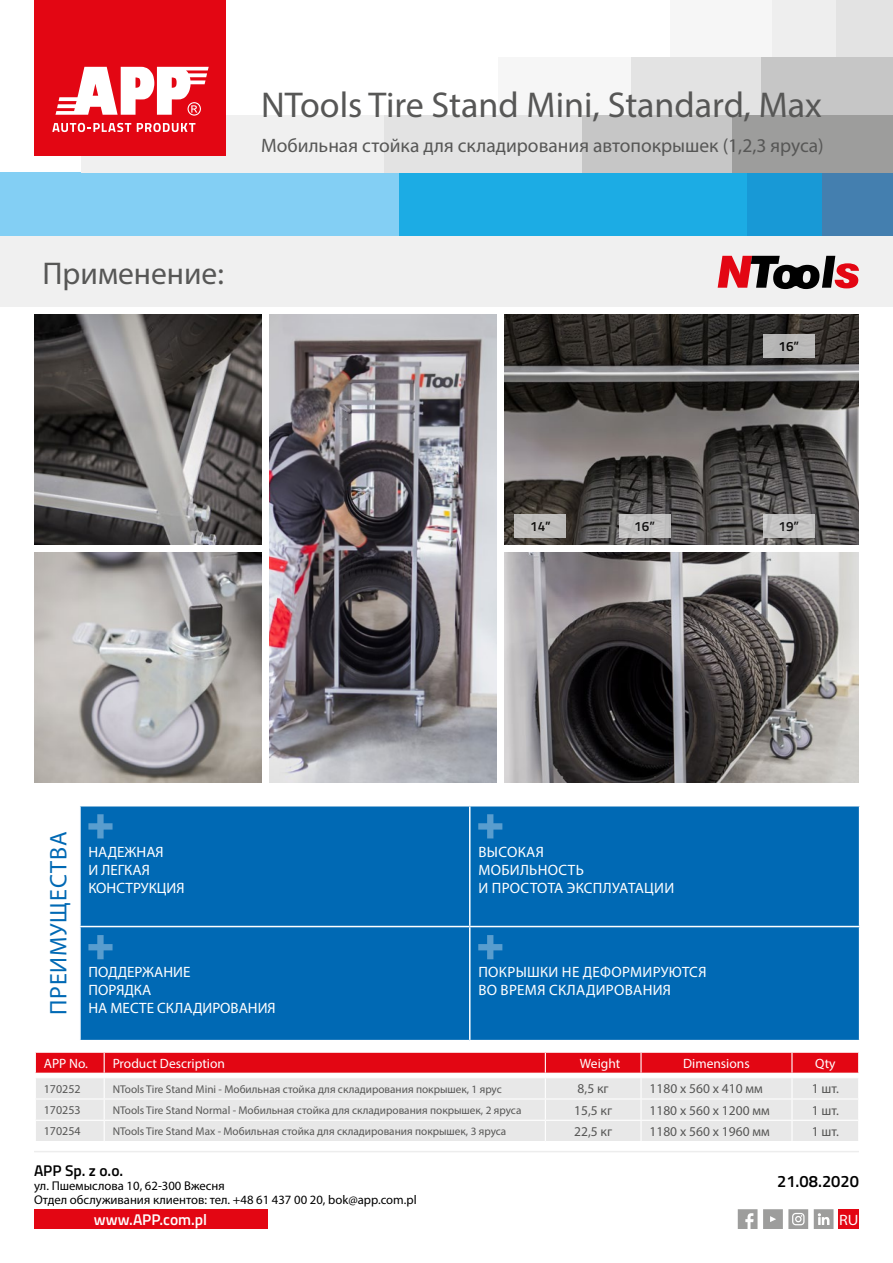
<style>
.page{position:relative;width:893px;height:1263px;background:#fff}
.page>*{position:absolute;margin:0;border:0;box-sizing:border-box;transform-origin:0 0}
.t1{font:36px "Myriad Pro";color:#575756}
.t2{font:31.5px "Myriad Pro";color:#575756}
.t3{font:24px "Myriad Pro";letter-spacing:.035em;color:#0069b4}
.t4{font:19.5px "Myriad Pro";color:#575756}
.t5{font:600 16.5px "Titillium";color:#000}
.t6{font:600 15.45px "Titillium";color:#fff}
.t7{font:600 15.45px "Titillium";color:#000}
.t8{font:15px/18px "Myriad Pro";letter-spacing:.01em;color:#fff}
.t9{font:semi-expanded 15px "Myriad Pro";color:#fff}
.t10{font:13.5px "Myriad Pro";color:#575756}
.t11{font:13.5px "Myriad Pro";color:#fff}
.t12{font:600 13.5px "Titillium";color:#000}
.t13{font:12.75px/14.1px "Myriad Pro";color:#000}
.t14{font:12px "Myriad Pro";color:#575756}
.t15{font:11.25px "Myriad Pro";color:#575756}
</style>
<div class="page">
<div style="left:727px;top:172px;width:97px;height:64px;background:#1899d6"></div>
<div style="left:398px;top:172px;width:348px;height:64px;background:#1cace4"></div>
<div style="left:0;top:172px;width:399px;height:64px;background:#83cff4"></div>
<div style="left:830px;top:0;width:63px;height:57px;background:#e3e3e3"></div>
<div style="left:746px;top:0;width:90px;height:57px;background:#eee"></div>
<div style="left:670px;top:0;width:101px;height:57px;background:#f6f6f6"></div>
<div style="left:761px;top:57px;width:132px;height:58px;background:#c6c6c6"></div>
<div style="left:629px;top:57px;width:132px;height:58px;background:#e3e3e3"></div>
<div style="left:499px;top:57px;width:132px;height:58px;background:#f6f6f6"></div>
<div style="left:822px;top:172px;width:71px;height:64px;background:#447faf"></div>
<div style="left:732px;top:115px;width:161px;height:57px;background:#9d9d9c"></div>
<div style="left:383px;top:115px;width:205px;height:57px;background:#e3e3e3"></div>
<div style="left:81px;top:115px;width:302px;height:57px;background:#f0f0f0"></div>
<div style="left:583px;top:115px;width:149px;height:57px;background:#c6c6c6"></div>
<div style="left:35px;top:0;width:191px;height:156px;background:#e30613"></div>
<svg style="left:52px;top:123px;width:79px;height:9px"></svg>
<svg style="left:137px;top:123px;width:58px;height:9px"></svg>
<svg style="left:55px;top:67px;width:154px;height:49px"></svg>
<hr style="left:34px;top:1151px;width:825px;height:1px;background:#ededed">
<svg style="left:738px;top:1209px;width:19px;height:20px"></svg>
<svg style="left:763px;top:1209px;width:45px;height:20px"></svg>
<svg style="left:814px;top:1209px;width:19px;height:20px"></svg>
<div style="left:34px;top:1209px;width:233px;height:20px;background:#e30613"></div>
<div style="left:838px;top:1209px;width:21px;height:20px;background:#e30613"></div>
<div style="left:0;top:236px;width:893px;height:71px;background:#f0f0f0"></div>
<svg style="left:718px;top:256px;width:141px;height:33px"></svg>
<svg style="left:35px;top:1052px;width:824px;height:89px;background:#e9b8bb"></svg>
<div style="left:81px;top:806px;width:778px;height:234px;background:#0069b4"></div>
<hr style="left:469px;top:806px;width:1px;height:120px;background:#fff">
<hr style="left:79px;top:926px;width:391px;height:1px;background:#fff">
<hr style="left:470px;top:926px;width:390px;height:1px;background:#fff">
<hr style="left:469px;top:927px;width:1px;height:113px;background:#fff">
<svg style="left:88px;top:814px;width:25px;height:24px"></svg>
<svg style="left:478px;top:814px;width:24px;height:24px"></svg>
<svg style="left:88px;top:935px;width:25px;height:24px"></svg>
<svg style="left:478px;top:935px;width:24px;height:24px"></svg>
<img style="left:34px;top:314px;width:227px;height:230px">
<img style="left:34px;top:553px;width:227px;height:229px">
<img style="left:269px;top:314px;width:228px;height:468px">
<img style="left:505px;top:314px;width:354px;height:230px">
<img style="left:505px;top:553px;width:354px;height:229px">
<svg style="left:763px;top:514px;width:51px;height:24px"></svg>
<div style="left:763px;top:335px;width:51px;height:23px;background:#b7b7b6"></div>
<div style="left:619px;top:514px;width:51px;height:24px;background:#c1c0c1"></div>
<div style="left:515px;top:514px;width:51px;height:24px;background:#bebdbb"></div>
<h1 class="t1" style="left:261px;top:83px;width:562px">NTools Tire Stand Mini, Standard, Max</h1>
<h3 class="t4" style="left:261px;top:134px;width:564px">Мобильная стойка для складирования автопокрышек (1,2,3 яруса)</h3>
<h2 class="t2" style="left:43px;top:254px;width:183px">Применение:</h2>
<p class="t12" style="left:778px;top:336px;width:22px">16”</p>
<p class="t12" style="left:530px;top:516px;width:22px">14”</p>
<p class="t12" style="left:634px;top:516px;width:22px">16”</p>
<p class="t12" style="left:778px;top:516px;width:22px">19”</p>
<h3 class="t3" style="left:44px;top:1015px;width:185px;rotate:-90deg">ПРЕИМУЩЕСТВА</h3>
<h3 class="t8" style="left:88px;top:842px;width:98px">НАДЕЖНАЯ<br>И ЛЕГКАЯ<br>КОНСТРУКЦИЯ</h3>
<h3 class="t8" style="left:478px;top:842px;width:197px">ВЫСОКАЯ<br>МОБИЛЬНОСТЬ<br>И ПРОСТОТА ЭКСПЛУАТАЦИИ</h3>
<h3 class="t8" style="left:88px;top:963px;width:189px">ПОДДЕРЖАНИЕ<br>ПОРЯДКА<br>НА МЕСТЕ СКЛАДИРОВАНИЯ</h3>
<h3 class="t8" style="left:478px;top:963px;width:230px">ПОКРЫШКИ НЕ ДЕФОРМИРУЮТСЯ<br>ВО ВРЕМЯ СКЛАДИРОВАНИЯ</h3>
<p class="t11" style="left:44px;top:1055px;width:46px">APP No.</p>
<p class="t11" style="left:113px;top:1055px;width:114px">Product Description</p>
<p class="t11" style="left:580px;top:1055px;width:42px">Weight</p>
<p class="t11" style="left:683px;top:1055px;width:68px">Dimensions</p>
<p class="t11" style="left:815px;top:1055px;width:22px">Qty</p>
<p class="t14" style="left:44px;top:1081px;width:38px">170252</p>
<p class="t15" style="left:113px;top:1082px;width:391px">NTools Tire Stand Mini - Мобильная стойка для складирования покрышек, 1 ярус</p>
<p class="t10" style="left:578px;top:1080px;width:33px">8,5 кг</p>
<p class="t10" style="left:649px;top:1080px;width:115px">1180 x 560 x 410 мм</p>
<p class="t10" style="left:812px;top:1080px;width:29px">1 шт.</p>
<p class="t14" style="left:44px;top:1103px;width:38px">170253</p>
<p class="t15" style="left:113px;top:1103px;width:410px">NTools Tire Stand Normal - Мобильная стойка для складирования покрышек, 2 яруса</p>
<p class="t10" style="left:574px;top:1102px;width:40px">15,5 кг</p>
<p class="t10" style="left:649px;top:1102px;width:122px">1180 x 560 x 1200 мм</p>
<p class="t10" style="left:812px;top:1102px;width:29px">1 шт.</p>
<p class="t14" style="left:44px;top:1124px;width:38px">170254</p>
<p class="t15" style="left:113px;top:1124px;width:395px">NTools Tire Stand Max - Мобильная стойка для складирования покрышек, 3 яруса</p>
<p class="t10" style="left:574px;top:1123px;width:40px">22,5 кг</p>
<p class="t10" style="left:649px;top:1123px;width:122px">1180 x 560 x 1960 мм</p>
<p class="t10" style="left:812px;top:1123px;width:29px">1 шт.</p>
<h3 class="t7" style="left:34px;top:1159px;width:91px">APP Sp. z o.o.</h3>
<p class="t13" style="left:34px;top:1179px;width:384px">ул. Пшемыслова 10, 62-300 Вжесня<br>Отдел обслуживания клиентов: тел. +48 61 437 00 20, bok@app.com.pl</p>
<h3 class="t6" style="left:94px;top:1208px;width:115px">www.APP.com.pl</h3>
<h3 class="t9" style="left:839px;top:1210px;width:21px">RU</h3>
<h3 class="t5" style="left:777px;top:1169px;width:83px">21.08.2020</h3>
</div>
